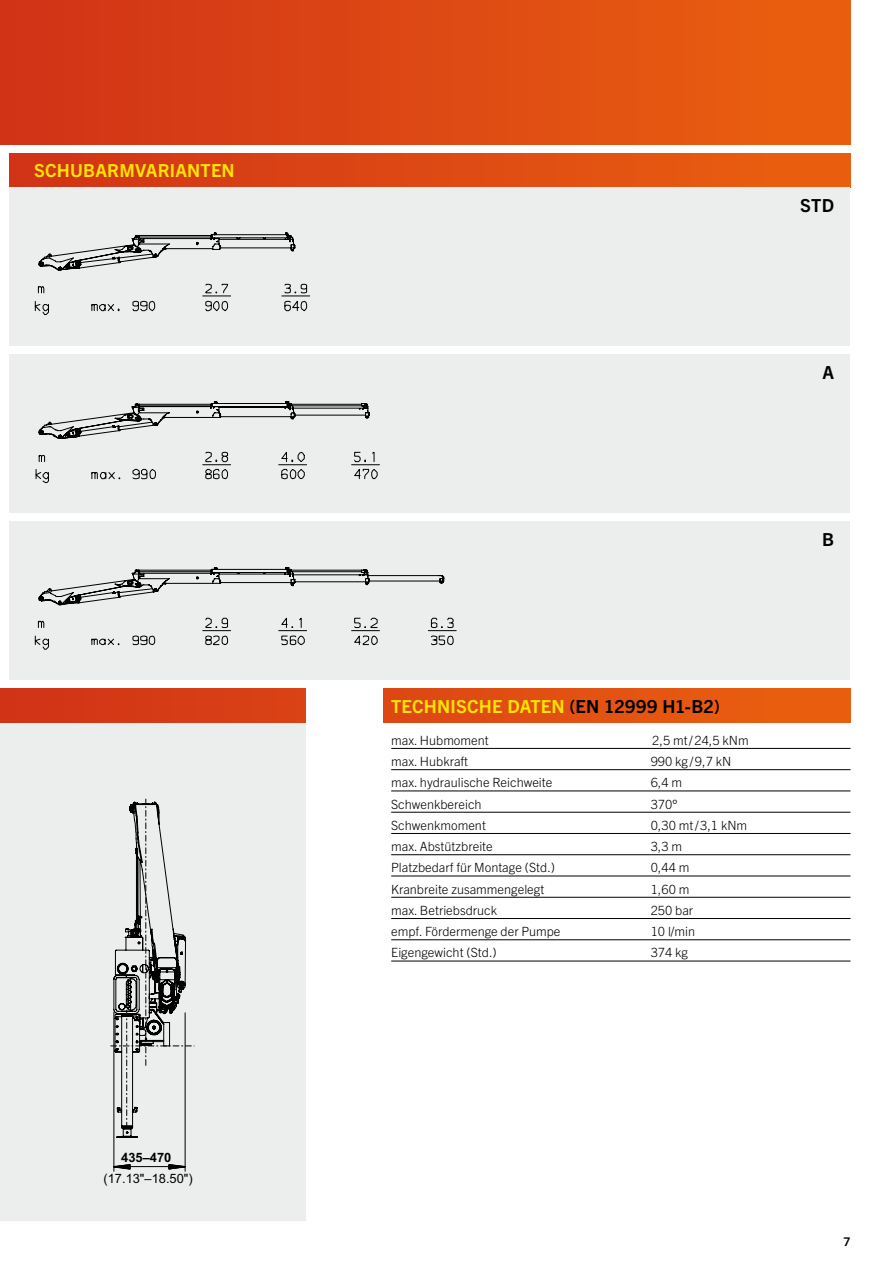
<style>
.page{position:relative;width:893px;height:1263px;background:#fff}
.page>*{position:absolute;margin:0;border:0;box-sizing:border-box;transform-origin:0 0}
.t1{font:700 18px "Trade Gothic Next LT Pro";color:#ffe500}
.t2{font:700 18px "Trade Gothic Next LT Pro";letter-spacing:.03em;color:#000}
.t3{font:12.9px "Arial";color:#000}
.t4{font:700 12.9px "Arial";color:#000}
.t5{font:300 12.75px "Trade Gothic Next LT Pro";color:#000}
.t6{font:700 12px "Trade Gothic Next LT Pro";color:#000}
</style>
<div class="page">
<div style="left:0;top:153px;width:850px;height:34px;background:linear-gradient(to right,#d03218,#ea600f)"></div>
<div style="left:0;top:0;width:850px;height:145px;background:linear-gradient(to right,#d03218,#ea600f)"></div>
<div style="left:0;top:723px;width:306px;height:497px;background:#eceded"></div>
<div style="left:9px;top:187px;width:841px;height:159px;background:#eceded"></div>
<div style="left:9px;top:354px;width:841px;height:159px;background:#eceded"></div>
<div style="left:9px;top:521px;width:841px;height:159px;background:#eceded"></div>
<div style="left:0;top:149px;width:9px;height:531px;background:#fff"></div>
<svg style="left:110px;top:798px;width:84px;height:374px"></svg>
<div style="left:0;top:689px;width:850px;height:34px;background:linear-gradient(to right,#d03217,#ea600f)"></div>
<hr style="left:391px;top:748px;width:459px;height:1px;background:#000">
<hr style="left:391px;top:769px;width:459px;height:1px;background:#000">
<hr style="left:391px;top:791px;width:459px;height:1px;background:#000">
<hr style="left:391px;top:812px;width:459px;height:1px;background:#000">
<hr style="left:391px;top:833px;width:459px;height:1px;background:#000">
<hr style="left:391px;top:854px;width:459px;height:1px;background:#000">
<hr style="left:391px;top:876px;width:459px;height:1px;background:#000">
<hr style="left:391px;top:897px;width:459px;height:1px;background:#000">
<hr style="left:391px;top:918px;width:459px;height:1px;background:#000">
<hr style="left:391px;top:939px;width:459px;height:1px;background:#000">
<hr style="left:391px;top:961px;width:459px;height:1px;background:#000">
<div style="left:306px;top:685px;width:77px;height:535px;background:#fff"></div>
<svg style="left:34px;top:232px;width:276px;height:84px"></svg>
<svg style="left:35px;top:401px;width:345px;height:83px"></svg>
<svg style="left:34px;top:567px;width:423px;height:83px"></svg>
<h1 class="t1" style="left:34px;top:158px;width:14px">SCHUBA</h1>
<h1 class="t1" style="left:107px;top:158px;width:74px">RMVARIANTEN</h1>
<p class="t4" style="left:121px;top:1149px;width:52px">435–470</p>
<p class="t3" style="left:103px;top:1170px;width:91px">(17.13"–18.50")</p>
<h1 class="t2" style="left:800px;top:193px;width:12px">STD</h1>
<h1 class="t2" style="left:822px;top:360px;width:13px">A</h1>
<h1 class="t1" style="left:391px;top:694px;width:13px">TECHNISCHE</h1>
<h1 class="t1" style="left:507px;top:694px;width:12px">DATEN</h1>
<h1 class="t2" style="left:570px;top:694px;width:152px">(EN 12999 H1-B2)</h1>
<p class="t5" style="left:391px;top:731px;width:99px">max. Hubmoment</p>
<p class="t5" style="left:652px;top:731px;width:98px">2,5 mt/24,5 kNm</p>
<p class="t5" style="left:391px;top:752px;width:79px">max. Hubkraft</p>
<p class="t5" style="left:651px;top:752px;width:82px">990 kg/9,7 kN</p>
<p class="t5" style="left:391px;top:774px;width:163px">max. hydraulische Reichweite</p>
<p class="t5" style="left:651px;top:774px;width:33px">6,4 m</p>
<p class="t5" style="left:391px;top:795px;width:92px">Schwenkbereich</p>
<p class="t5" style="left:651px;top:795px;width:28px">370°</p>
<p class="t5" style="left:391px;top:816px;width:96px">Schwenkmoment</p>
<p class="t5" style="left:651px;top:816px;width:98px">0,30 mt/3,1 kNm</p>
<p class="t5" style="left:391px;top:837px;width:103px">max. Abstützbreite</p>
<p class="t5" style="left:651px;top:837px;width:33px">3,3 m</p>
<p class="t5" style="left:391px;top:859px;width:165px">Platzbedarf für Montage (Std.)</p>
<p class="t5" style="left:651px;top:859px;width:40px">0,44 m</p>
<p class="t5" style="left:391px;top:880px;width:155px">Kranbreite zusammengelegt</p>
<p class="t5" style="left:651px;top:880px;width:40px">1,60 m</p>
<p class="t5" style="left:391px;top:901px;width:107px">max. Betriebsdruck</p>
<p class="t5" style="left:651px;top:901px;width:44px">250 bar</p>
<p class="t5" style="left:391px;top:922px;width:171px">empf. Fördermenge der Pumpe</p>
<p class="t5" style="left:651px;top:922px;width:46px">10 l/min</p>
<p class="t5" style="left:391px;top:944px;width:107px">Eigengewicht (Std.)</p>
<p class="t5" style="left:651px;top:944px;width:39px">374 kg</p>
<p class="t3" style="left:478px;top:980px;width:54px;rotate:-90deg">(123.43")</p>
<h1 class="t2" style="left:822px;top:527px;width:11px">B</h1>
<p class="t6" style="left:844px;top:1233px;width:8px">7</p>
</div>
